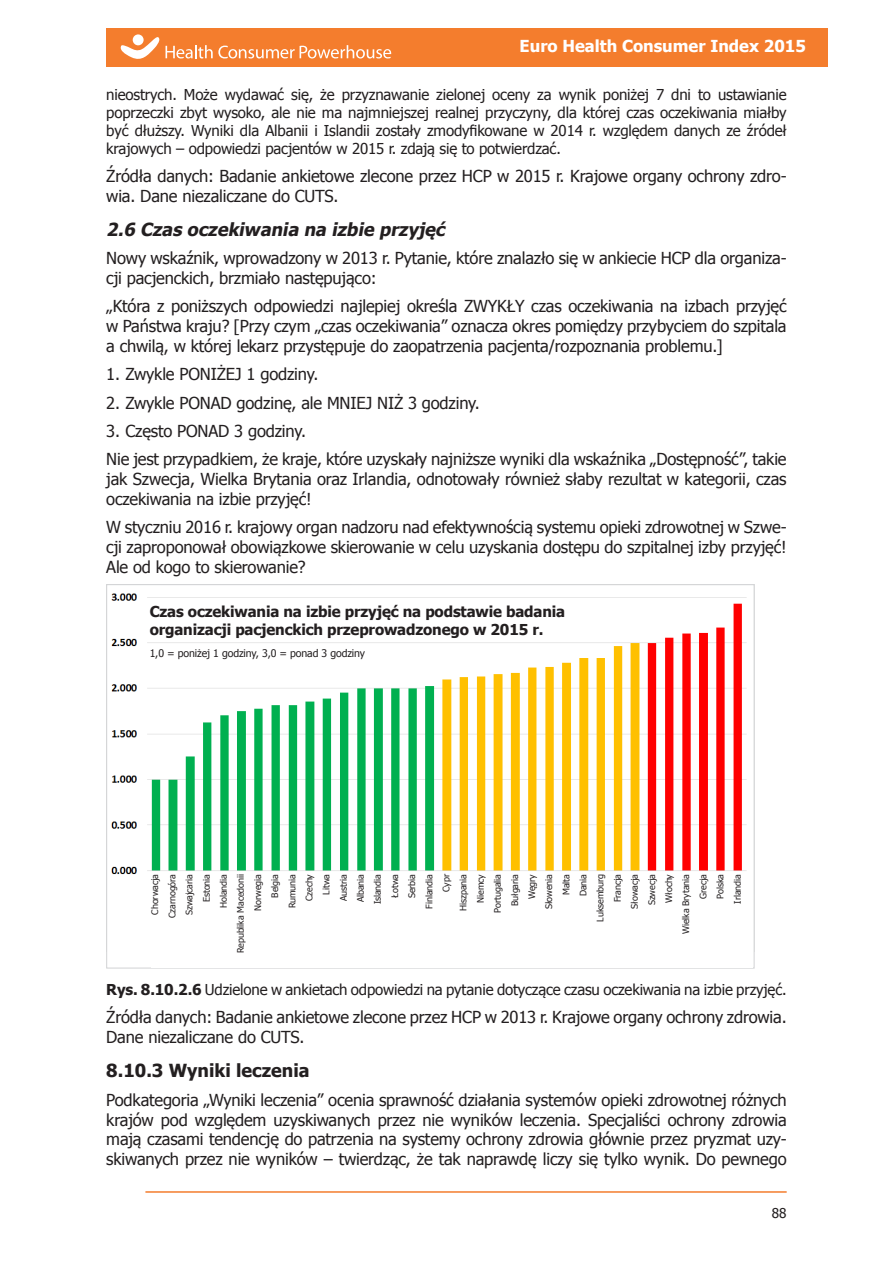
<style>
.page{position:relative;width:893px;height:1263px;background:#fff}
.page>*{position:absolute;margin:0;border:0;box-sizing:border-box;transform-origin:0 0}
.podtytuly_podtytulow{font:italic 700 18px "Tahoma";color:#231f20}
.podtytuly_podtytulow-2{font:700 18px "Tahoma";color:#231f20}
.zwykly_tekst{font:16.5px/19.8px "Tahoma";letter-spacing:-.01em;color:#231f20;text-align:justify}
.wypunktowania{font:16.5px "Tahoma";letter-spacing:-.01em;color:#231f20}
.t1{font:700 16.5px "Tahoma";color:#fff}
.wykresy{font:15px/18px "Tahoma";letter-spacing:-.01em;color:#231f20;text-align:justify}
.t2{font:700 15px/18px "Tahoma";letter-spacing:-.01em;color:#231f20}
.t3{font:13.5px "Tahoma";color:#231f20}
.t4{font:10.5px "Tahoma";letter-spacing:-.01em;color:#231f20}
.t5{font:9px/17.1px "Tahoma";letter-spacing:-.01em;color:#231f20;text-align:right}
.s1{font-weight:700}
</style>
<div class="page">
<div style="left:106px;top:28px;width:722px;height:39px;background:#f47d2d"></div>
<svg style="left:133px;top:34px;width:11px;height:11px"></svg>
<svg style="left:120px;top:37px;width:271px;height:22px"></svg>
<hr style="left:145px;top:1191px;width:642px;height:2px;background:#f47d2d">
<img style="left:111px;top:584px;width:644px;height:368px">
<div style="left:150px;top:602px;width:481px;height:37px;background:#fff"></div>
<div style="left:150px;top:644px;width:393px;height:17px;background:#fff"></div>
<div style="left:151px;top:874px;width:602px;height:93px;background:#fff"></div>
<p class="t1" style="left:520px;top:35px;width:288px">Euro Health Consumer Index 2015</p>
<p class="wykresy" style="left:106px;top:84px;width:682px">nieostrych. Może wydawać się, że przyznawanie zielonej oceny za wynik poniżej 7 dni to ustawianie poprzeczki zbyt wysoko, ale nie ma najmniejszej realnej przyczyny, dla której czas oczekiwania miałby być dłuższy. Wyniki dla Albanii i Islandii zostały zmodyfikowane w 2014 r. względem danych ze źródeł krajowych – odpowiedzi pacjentów w 2015 r. zdają się to potwierdzać.</p>
<p class="zwykly_tekst" style="left:106px;top:165px;width:682px">Źródła danych: Badanie ankietowe zlecone przez HCP w 2015 r. Krajowe organy ochrony zdro&shy;wia. Dane niezaliczane do CUTS.</p>
<p class="podtytuly_podtytulow" style="left:106px;top:217px;width:344px">2.6 Czas oczekiwania na izbie przyjęć</p>
<p class="zwykly_tekst" style="left:106px;top:248px;width:682px">Nowy wskaźnik, wprowadzony w 2013 r. Pytanie, które znalazło się w ankiecie HCP dla organiza&shy;cji pacjenckich, brzmiało następująco:</p>
<p class="zwykly_tekst" style="left:106px;top:296px;width:682px">„Która z poniższych odpowiedzi najlepiej określa ZWYKŁY czas oczekiwania na izbach przyjęć w Państwa kraju? [Przy czym „czas oczekiwania” oznacza okres pomiędzy przybyciem do szpitala a chwilą, w której lekarz przystępuje do zaopatrzenia pacjenta/rozpoznania problemu.]</p>
<p class="wypunktowania" style="left:106px;top:363px;width:214px">1. Zwykle PONIŻEJ 1 godziny.</p>
<p class="wypunktowania" style="left:106px;top:392px;width:375px">2. Zwykle PONAD godzinę, ale MNIEJ NIŻ 3 godziny.</p>
<p class="wypunktowania" style="left:106px;top:420px;width:201px">3. Często PONAD 3 godziny.</p>
<p class="zwykly_tekst" style="left:106px;top:449px;width:682px">Nie jest przypadkiem, że kraje, które uzyskały najniższe wyniki dla wskaźnika „Dostępność”, takie jak Szwecja, Wielka Brytania oraz Irlandia, odnotowały również słaby rezultat w kategorii, czas oczekiwania na izbie przyjęć!</p>
<p class="zwykly_tekst" style="left:106px;top:516px;width:682px">W styczniu 2016 r. krajowy organ nadzoru nad efektywnością systemu opieki zdrowotnej w Szwe&shy;cji zaproponował obowiązkowe skierowanie w celu uzyskania dostępu do szpitalnej izby przyjęć!<br>Ale od kogo to skierowanie?</p>
<p class="t2" style="left:150px;top:602px;width:417px">Czas oczekiwania na izbie przyjęć na podstawie badania organizacji pacjenckich przeprowadzonego w 2015 r.</p>
<p class="t4" style="left:150px;top:646px;width:217px">1,0 = poniżej 1 godziny, 3,0 = ponad 3 godziny</p>
<p class="t5" style="left:146px;top:953px;width:81px;rotate:-90deg">Chorwacja<br>Czarnogóra<br>Szwajcaria<br>Estonia<br>Holandia<br>Republika Macedonii<br>Norwegia<br>Belgia<br>Rumunia<br>Czechy<br>Litwa<br>Austria<br>Albania<br>Islandia<br>Łotwa<br>Serbia<br>Finlandia<br>Cypr<br>Hiszpania<br>Niemcy<br>Portugalia<br>Bułgaria<br>Węgry<br>Słowenia<br>Malta<br>Dania<br>Luksemburg<br>Francja<br>Słowacja<br>Szwecja<br>Włochy<br>Wielka Brytania<br>Grecja<br>Polska<br>Irlandia</p>
<p class="wykresy" style="left:106px;top:980px;width:682px"><span class="s1">Rys. 8.10.2.6</span> Udzielone w ankietach odpowiedzi na pytanie dotyczące czasu oczekiwania na izbie przyjęć.</p>
<p class="zwykly_tekst" style="left:106px;top:1007px;width:682px">Źródła danych: Badanie ankietowe zlecone przez HCP w 2013 r. Krajowe organy ochrony zdrowia.<br>Dane niezaliczane do CUTS.</p>
<p class="podtytuly_podtytulow-2" style="left:106px;top:1058px;width:205px">8.10.3 Wyniki leczenia</p>
<p class="zwykly_tekst" style="left:106px;top:1089px;width:682px">Podkategoria „Wyniki leczenia” ocenia sprawność działania systemów opieki zdrowotnej różnych krajów pod względem uzyskiwanych przez nie wyników leczenia. Specjaliści ochrony zdrowia mają czasami tendencję do patrzenia na systemy ochrony zdrowia głównie przez pryzmat uzy&shy;skiwanych przez nie wyników – twierdząc, że tak naprawdę liczy się tylko wynik. Do pewnego</p>
<p class="t3" style="left:772px;top:1204px;width:16px">88</p>
</div>
